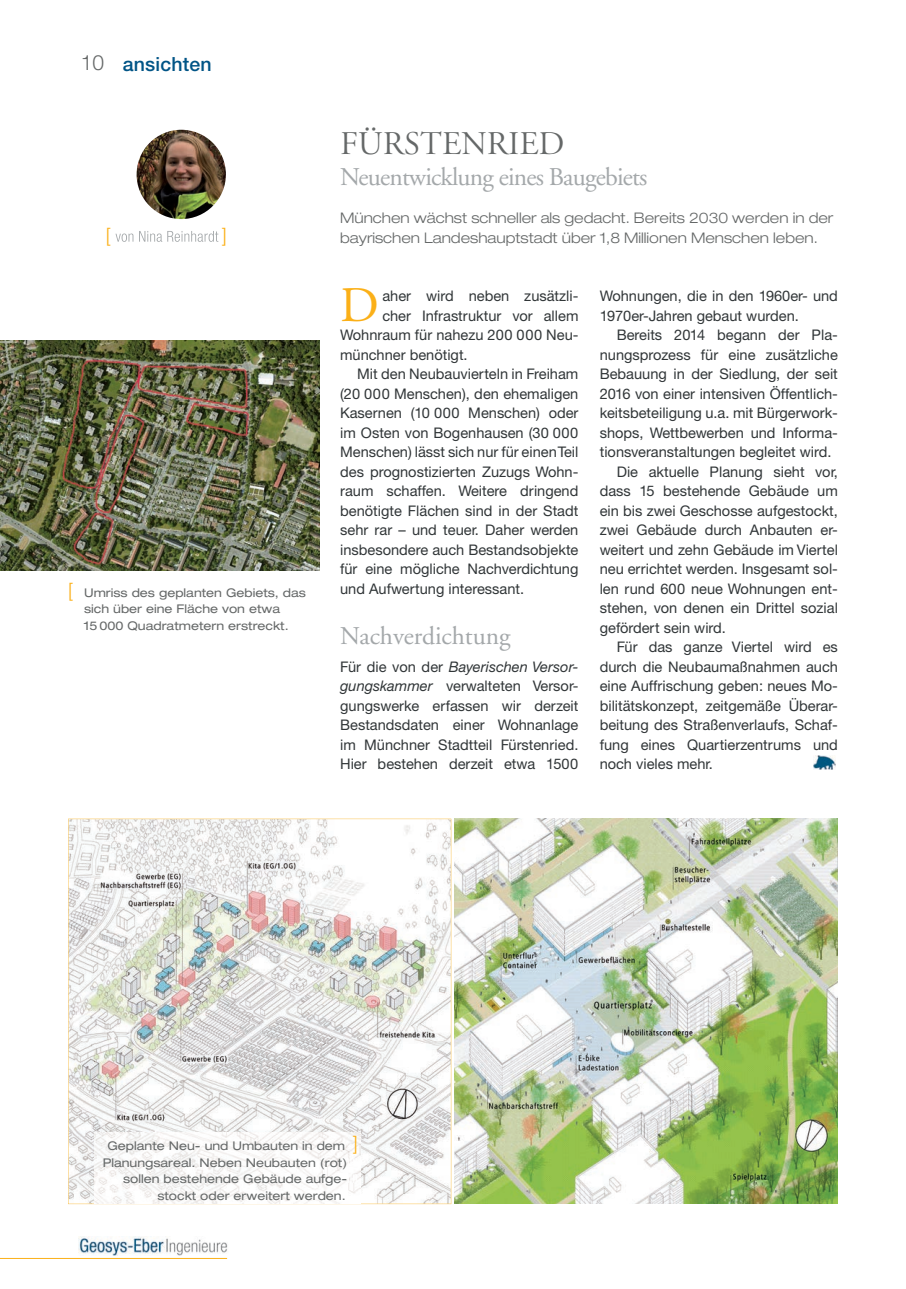
<style>
.page{position:relative;width:906px;height:1289px;background:#fff}
.page>*{position:absolute;margin:0;border:0;box-sizing:border-box;transform-origin:0 0}
.t1{font:49.65px "Adobe Garamond LT";color:#fbb018}
.t2{font:33px "Adobe Garamond LT Titling";color:#656868}
.t3{font:25.5px "Adobe Garamond LT";letter-spacing:-.03em;color:#a4a8aa}
.t4{font:25.5px "Adobe Garamond LT";color:#a4a8aa}
.t5{font:500 19.5px "Helvetica Neue CE";letter-spacing:.01em;color:#005486}
.t6{font:300 19.5px "Helvetica Neue CE";color:#fbb018}
.t7{font:14.7px/19.5px "Helvetica Neue CE";color:#313638}
.t8{font:300 expanded 14.7px/19.5px "Helvetica Neue";color:#656868}
.t9{font:expanded 12px/16.5px "Helvetica Neue";color:#656868}
.s1{font-weight:300;font-size:21px;color:#656868}
.s2{font-family:"Helvetica Neue CE";font-weight:300;font-stretch:normal;font-size:19.5px;color:#fbb018}
.s3{font-style:italic}
.s4{color:#fff}
</style>
<div class="page">
<hr style="left:0;top:1257px;width:227px;height:1px;background:#fbb018">
<img style="left:79px;top:1236px;width:149px;height:19px">
<img style="left:813px;top:755px;width:22px;height:15px">
<svg style="left:68px;top:818px;width:383px;height:385px"></svg>
<img style="left:455px;top:818px;width:382px;height:385px">
<img style="left:0;top:340px;width:319px;height:230px">
<svg style="left:115px;top:231px;width:103px;height:11px"></svg>
<img style="left:137px;top:130px;width:89px;height:89px;border-radius:45px">
<img style="left:95px;top:1132px;width:265px;height:70px">
<h3 class="t5" style="left:81px;top:52px;width:132px"><span class="s1">10</span> ansichten</h3>
<h3 class="t6" style="left:106px;top:223px;width:6px">[</h3>
<h3 class="t6" style="left:222px;top:223px;width:6px">]</h3>
<p class="t9" style="left:84px;top:584px;width:223px;text-indent:-16px"><span class="s2">[</span> Umriss des geplanten Gebiets, das sich über eine Fläche von etwa<br>15 000 Quadratmetern erstreckt.</p>
<h2 class="t2" style="left:340px;top:124px;width:226px">FÜRSTENRIED</h2>
<h3 class="t3" style="left:340px;top:161px;width:309px">Neuentwicklung eines Baugebiets</h3>
<p class="t8" style="left:340px;top:208px;width:494px">München wächst schneller als gedacht. Bereits 2030 werden in der bayrischen Landeshauptstadt über 1,8 Millionen Menschen leben.</p>
<h1 class="t1" style="left:340px;top:275px;width:40px">D</h1>
<p class="t7" style="left:382px;top:286px;width:197px">aher wird neben zusätzli-</p>
<p class="t7" style="left:382px;top:306px;width:197px">cher Infrastruktur vor allem</p>
<p class="t7" style="left:340px;top:325px;width:240px">Wohnraum für nahezu 200 000 Neu-</p>
<p class="t7" style="left:340px;top:345px;width:129px">münchner benötigt.</p>
<p class="t7" style="left:357px;top:364px;width:223px">Mit den Neubauvierteln in Freiham</p>
<p class="t7" style="left:340px;top:384px;width:240px">(20 000 Menschen), den ehemaligen</p>
<p class="t7" style="left:340px;top:403px;width:240px">Kasernen (10 000 Menschen) oder</p>
<p class="t7" style="left:340px;top:423px;width:240px">im Osten von Bogenhausen (30 000</p>
<p class="t7" style="left:340px;top:442px;width:240px">Menschen) lässt sich nur für einen Teil</p>
<p class="t7" style="left:340px;top:462px;width:240px">des prognostizierten Zuzugs Wohn-</p>
<p class="t7" style="left:340px;top:481px;width:240px">raum schaffen. Weitere dringend</p>
<p class="t7" style="left:340px;top:501px;width:240px">benötigte Flächen sind in der Stadt</p>
<p class="t7" style="left:340px;top:520px;width:240px">sehr rar – und teuer. Daher werden</p>
<p class="t7" style="left:340px;top:540px;width:240px">insbesondere auch Bestandsobjekte</p>
<p class="t7" style="left:340px;top:559px;width:240px">für eine mögliche Nachverdichtung</p>
<p class="t7" style="left:340px;top:579px;width:185px">und Aufwertung interessant.</p>
<h3 class="t4" style="left:340px;top:620px;width:172px">Nachverdichtung</h3>
<p class="t7" style="left:340px;top:657px;width:240px;text-align:justify">Für die von der <span class="s3">Bayerischen Versor&shy;gungskammer</span> verwalteten Versor&shy;gungswerke erfassen wir derzeit Bestandsdaten einer Wohnanlage im Münchner Stadtteil Fürstenried.<br>Hier bestehen derzeit etwa 1500</p>
<p class="t7" style="left:600px;top:286px;width:240px">Wohnungen, die in den 1960er- und<br>1970er-Jahren gebaut wurden.</p>
<p class="t7" style="left:617px;top:325px;width:223px">Bereits 2014 begann der Pla-</p>
<p class="t7" style="left:600px;top:345px;width:240px">nungsprozess für eine zusätzliche</p>
<p class="t7" style="left:600px;top:364px;width:240px">Bebauung in der Siedlung, der seit</p>
<p class="t7" style="left:600px;top:384px;width:240px">2016 von einer intensiven Öffentlich-</p>
<p class="t7" style="left:600px;top:403px;width:240px">keitsbeteiligung u.a. mit Bürgerwork-</p>
<p class="t7" style="left:600px;top:423px;width:240px">shops, Wettbewerben und Informa-</p>
<p class="t7" style="left:600px;top:442px;width:233px">tionsveranstaltungen begleitet wird.</p>
<p class="t7" style="left:617px;top:462px;width:223px">Die aktuelle Planung sieht vor,</p>
<p class="t7" style="left:600px;top:481px;width:240px">dass 15 bestehende Gebäude um</p>
<p class="t7" style="left:600px;top:501px;width:240px">ein bis zwei Geschosse aufgestockt,</p>
<p class="t7" style="left:600px;top:520px;width:240px">zwei Gebäude durch Anbauten er-</p>
<p class="t7" style="left:600px;top:540px;width:240px">weitert und zehn Gebäude im Viertel</p>
<p class="t7" style="left:600px;top:559px;width:240px">neu errichtet werden. Insgesamt sol-</p>
<p class="t7" style="left:600px;top:579px;width:240px">len rund 600 neue Wohnungen ent-</p>
<p class="t7" style="left:600px;top:598px;width:240px">stehen, von denen ein Drittel sozial</p>
<p class="t7" style="left:600px;top:618px;width:128px">gefördert sein wird.</p>
<p class="t7" style="left:617px;top:637px;width:223px">Für das ganze Viertel wird es</p>
<p class="t7" style="left:600px;top:657px;width:240px">durch die Neubaumaßnahmen auch</p>
<p class="t7" style="left:600px;top:676px;width:240px">eine Auffrischung geben: neues Mo-</p>
<p class="t7" style="left:600px;top:696px;width:240px">bilitätskonzept, zeitgemäße Überar-</p>
<p class="t7" style="left:600px;top:715px;width:240px">beitung des Straßenverlaufs, Schaf-</p>
<p class="t7" style="left:600px;top:735px;width:240px">fung eines Quartierzentrums und</p>
<p class="t7" style="left:600px;top:754px;width:115px">noch vieles mehr.</p>
<p class="t9" style="left:107px;top:1137px;width:252px">Geplante Neu- und Umbauten in dem <span class="s2">]</span></p>
<p class="t9" style="left:103px;top:1153px;width:257px">Planungsareal. Neben Neubauten (rot)<span class="s4">llll</span></p>
<p class="t9" style="left:123px;top:1170px;width:236px">sollen bestehende Gebäude aufge-<span class="s4">llll</span></p>
<p class="t9" style="left:157px;top:1186px;width:190px">stockt oder erweitert werden.</p>
</div>
